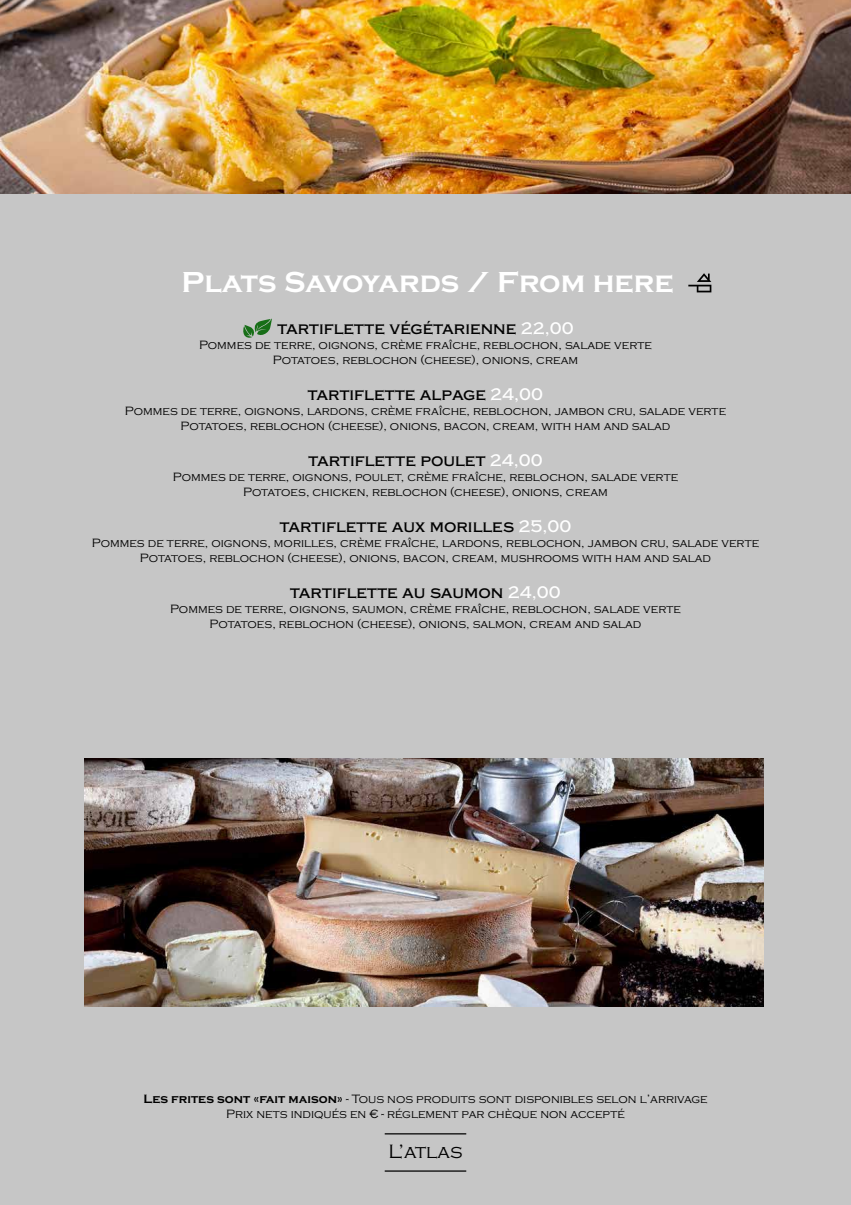
<style>
.page{position:relative;width:851px;height:1205px;background:#fff}
.page>*{position:absolute;margin:0;border:0;box-sizing:border-box;transform-origin:0 0}
.t1{font:700 30px "Copperplate";color:#fff}
.t2{font:300 20px "Copperplate";color:#000}
.t3{font:500 17.5px "Copperplate";color:#000}
.t4{font:300 12.5px/15px "Copperplate";color:#000;text-align:center}
.s1{color:#fff}
.s2{font-weight:700}
</style>
<div class="page">
<div style="left:0;top:0;width:850px;height:1205px;background:#c6c6c6"></div>
<hr style="left:384px;top:1133px;width:82px;height:1px;background:#000">
<hr style="left:384px;top:1170px;width:82px;height:1px;background:#000">
<svg style="left:688px;top:273px;width:23px;height:19px"></svg>
<img style="left:0;top:0;width:850px;height:194px">
<img style="left:85px;top:758px;width:678px;height:248px">
<svg style="left:243px;top:319px;width:29px;height:19px"></svg>
<h1 class="t1" style="left:181px;top:265px;width:493px">Plats Savoyards / From here</h1>
<h3 class="t3" style="left:277px;top:319px;width:298px">tartiflette végétarienne <span class="s1">22,00</span></h3>
<p class="t4" style="left:199px;top:338px;width:454px">Pommes de terre, oignons, crème fraîche, reblochon, salade verte<br>Potatoes, reblochon (cheese), onions, cream</p>
<h3 class="t3" style="left:308px;top:385px;width:237px">tartiflette alpage <span class="s1">24,00</span></h3>
<p class="t4" style="left:125px;top:404px;width:602px">Pommes de terre, oignons, lardons, crème fraîche, reblochon, jambon cru, salade verte<br>Potatoes, reblochon (cheese), onions, bacon, cream, with ham and salad</p>
<h3 class="t3" style="left:308px;top:451px;width:236px">tartiflette poulet <span class="s1">24,00</span></h3>
<p class="t4" style="left:173px;top:470px;width:506px">Pommes de terre, oignons, poulet, crème fraîche, reblochon, salade verte<br>Potatoes, chicken, reblochon (cheese), onions, cream</p>
<h3 class="t3" style="left:280px;top:517px;width:293px">tartiflette aux morilles <span class="s1">25,00</span></h3>
<p class="t4" style="left:92px;top:536px;width:668px">Pommes de terre, oignons, morilles, crème fraîche, lardons, reblochon, jambon cru, salade verte<br>Potatoes, reblochon (cheese), onions, bacon, cream, mushrooms with ham and salad</p>
<h3 class="t3" style="left:290px;top:583px;width:272px">tartiflette au saumon <span class="s1">24,00</span></h3>
<p class="t4" style="left:170px;top:602px;width:512px">Pommes de terre, oignons, saumon, crème fraîche, reblochon, salade verte<br>Potatoes, reblochon (cheese), onions, salmon, cream and salad</p>
<p class="t4" style="left:143px;top:1092px;width:565px"><span class="s2">Les frites sont «fait maison»</span> - Tous nos produits sont disponibles selon l’arrivage<br>Prix nets indiqués en € - réglement par chèque non accepté</p>
<h2 class="t2" style="left:388px;top:1140px;width:75px">L’atlas</h2>
</div>
